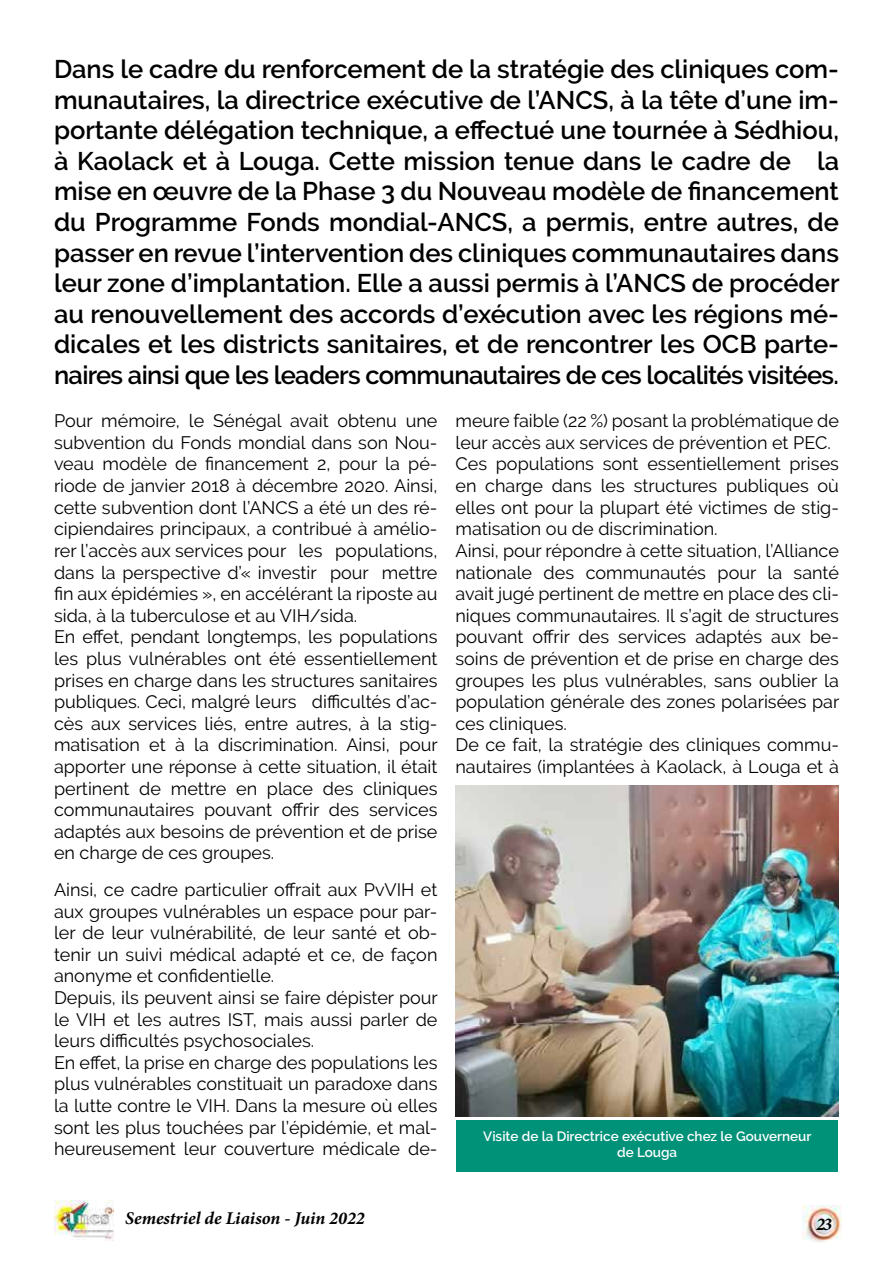
<style>
.page{position:relative;width:893px;height:1263px;background:#fff}
.page>*{position:absolute;margin:0;border:0;box-sizing:border-box;transform-origin:0 0}
.t1{font:600 25.5px/30.6px "Raleway";letter-spacing:-.025em;color:#000;text-align:justify}
.t2{font:18px/21.6px "Raleway";color:#000}
.t3{font:italic 700 18px "Minion Pro";color:#000}
.t4{font:600 13.5px/16.2px "Raleway";color:#fff;text-align:center}
</style>
<div class="page">
<img style="left:802px;top:1205px;width:40px;height:37px">
<img style="left:54px;top:1201px;width:60px;height:40px">
<img style="left:455px;top:786px;width:384px;height:331px">
<div style="left:456px;top:1120px;width:382px;height:51px;background:#009179"></div>
<p class="t1" style="left:54px;top:54px;width:787px">Dans le cadre du renforcement de la stratégie des cliniques com&shy;munautaires, la directrice exécutive de l’ANCS, à la tête d’une im&shy;portante délégation technique, a effectué une tournée à Sédhiou, à Kaolack et à Louga. Cette mission tenue dans le cadre de la mise en œuvre de la Phase 3 du Nouveau modèle de financement du Programme Fonds mondial-ANCS, a permis, entre autres, de passer en revue l’intervention des cliniques communautaires dans leur zone d’implantation. Elle a aussi permis à l’ANCS de procéder au renouvellement des accords d’exécution avec les régions mé&shy;dicales et les districts sanitaires, et de rencontrer les OCB parte&shy;naires ainsi que les leaders communautaires de ces localités visitées.</p>
<p class="t2" style="left:54px;top:410px;width:385px">Pour mémoire, le Sénégal avait obtenu une subvention du Fonds mondial dans son Nou&shy;veau modèle de financement 2, pour la pé&shy;riode de janvier 2018 à décembre 2020. Ainsi, cette subvention dont l’ANCS a été un des ré&shy;cipiendaires principaux, a contribué à amélio&shy;rer l’accès aux services pour les populations, dans la perspective d’« investir pour mettre fin aux épidémies », en accélérant la riposte au sida, à la tuberculose et au VIH/sida.<br>En effet, pendant longtemps, les populations les plus vulnérables ont été essentiellement prises en charge dans les structures sanitaires publiques. Ceci, malgré leurs difficultés d’ac&shy;cès aux services liés, entre autres, à la stig&shy;matisation et à la discrimination. Ainsi, pour apporter une réponse à cette situation, il était pertinent de mettre en place des cliniques communautaires pouvant offrir des services adaptés aux besoins de prévention et de prise en charge de ces groupes.</p>
<p class="t2" style="left:54px;top:879px;width:385px">Ainsi, ce cadre particulier offrait aux PvVIH et aux groupes vulnérables un espace pour par&shy;ler de leur vulnérabilité, de leur santé et ob&shy;tenir un suivi médical adapté et ce, de façon anonyme et confidentielle.<br>Depuis, ils peuvent ainsi se faire dépister pour le VIH et les autres IST, mais aussi parler de leurs difficultés psychosociales.<br>En effet, la prise en charge des populations les plus vulnérables constituait un paradoxe dans la lutte contre le VIH. Dans la mesure où elles sont les plus touchées par l’épidémie, et mal&shy;heureusement leur couverture médicale de-</p>
<p class="t2" style="left:455px;top:410px;width:385px">meure faible (22 %) posant la problématique de leur accès aux services de prévention et PEC.<br>Ces populations sont essentiellement prises en charge dans les structures publiques où elles ont pour la plupart été victimes de stig&shy;matisation ou de discrimination.<br>Ainsi, pour répondre à cette situation, l’Alliance nationale des communautés pour la santé avait jugé pertinent de mettre en place des cli&shy;niques communautaires. Il s’agit de structures pouvant offrir des services adaptés aux be&shy;soins de prévention et de prise en charge des groupes les plus vulnérables, sans oublier la population générale des zones polarisées par ces cliniques.<br>De ce fait, la stratégie des cliniques commu&shy;nautaires (implantées à Kaolack, à Louga et à</p>
<p class="t4" style="left:483px;top:1128px;width:330px">Visite de la Directrice exécutive chez le Gouverneur de Louga</p>
<p class="t3" style="left:125px;top:1205px;width:241px">Semestriel de Liaison - Juin 2022</p>
<p class="t3" style="left:816px;top:1211px;width:17px">23</p>
</div>
